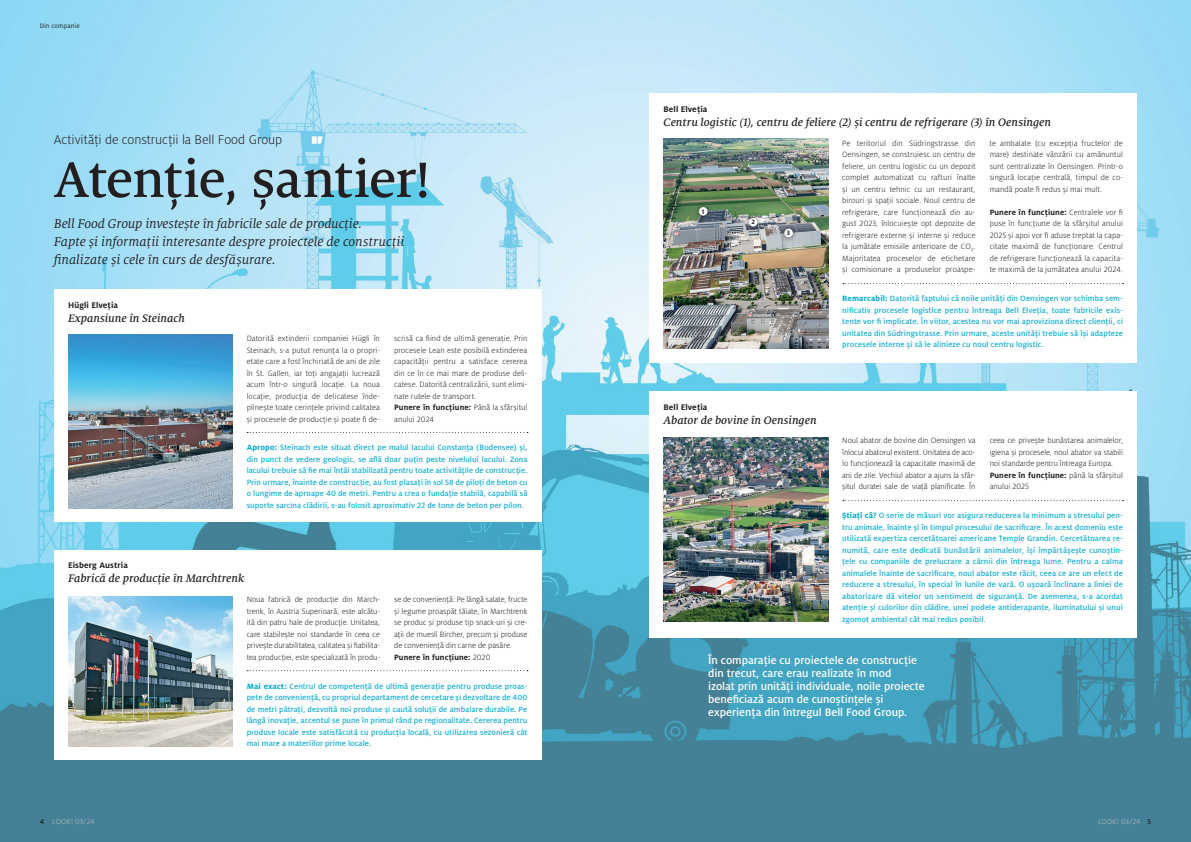
<style>
.page{position:relative;width:1191px;height:842px;background:#fff}
.page>*{position:absolute;margin:0;border:0;box-sizing:border-box;transform-origin:0 0}
.t1{font:500 55px "Milo Serif Pro";letter-spacing:-.025em;color:#231f20}
.t2{font:italic 14px/18px "Milo Serif Pro";letter-spacing:-.005em;color:#231f20}
.t3{font:300 14px "Milo Pro";letter-spacing:-.005em;color:#231f20}
.t4{font:500 12px/13px "Milo Pro";letter-spacing:-.005em;color:#fff}
.t5{font:italic 500 12px "Milo Serif Pro";color:#231f20}
.t6{font:700 9px "Milo Pro";letter-spacing:.01em;color:#231f20}
.t7{font:300 8.5px/11.5px "Milo Pro";color:#231f20;text-align:justify}
.t8{font:500 8.5px/11.5px "Milo Pro";letter-spacing:.005em;color:#14afd7;text-align:justify}
.t9{font:300 8px "Milo Pro";letter-spacing:.01em;color:#bcbdc0}
.t10{font:7px "Milo Pro";letter-spacing:.02em;color:#231f20}
.t11{font:700 7px "Milo Pro";color:#231f20}
.s1{font-weight:700}
.s2{font-weight:800}
.s3{font-weight:500;color:#231f20}
</style>
<div class="page">
<img style="left:0;top:0;width:1191px;height:842px">
<div style="left:54px;top:289px;width:487px;height:233px;background:#fff"></div>
<img style="left:68px;top:334px;width:164px;height:174px">
<svg style="left:247px;top:432px;width:281px;height:1px"></svg>
<div style="left:54px;top:550px;width:487px;height:210px;background:#fff"></div>
<svg style="left:247px;top:670px;width:281px;height:1px"></svg>
<img style="left:68px;top:596px;width:164px;height:150px">
<div style="left:649px;top:94px;width:488px;height:269px;background:#fff"></div>
<svg style="left:842px;top:283px;width:281px;height:1px"></svg>
<img style="left:663px;top:139px;width:165px;height:209px">
<div style="left:649px;top:391px;width:488px;height:247px;background:#fff"></div>
<svg style="left:842px;top:500px;width:281px;height:1px"></svg>
<img style="left:663px;top:437px;width:165px;height:184px">
<div style="left:693px;top:202px;width:20px;height:19px;background:#231f20;opacity:.75"></div>
<div style="left:699px;top:207px;width:8px;height:9px;background:#fff;border-radius:50%"></div>
<div style="left:779px;top:223px;width:19px;height:20px;background:#231f20;opacity:.75"></div>
<div style="left:784px;top:229px;width:9px;height:8px;background:#fff;border-radius:50%"></div>
<div style="left:743px;top:213px;width:19px;height:19px;background:#231f20;opacity:.75"></div>
<div style="left:749px;top:218px;width:8px;height:9px;background:#fff;border-radius:50%"></div>
<p class="t10" style="left:40px;top:22px;width:42px">Din companie</p>
<h2 class="t3" style="left:54px;top:132px;width:230px">Activități de construcții la Bell Food Group</h2>
<h1 class="t1" style="left:54px;top:148px;width:378px">Atenție, șantier!</h1>
<h2 class="t2" style="left:54px;top:215px;width:352px">Bell Food Group investește în fabricile sale de producție.<br>Fapte și informații interesante despre proiectele de construcții finalizate și cele în curs de desfășurare.</h2>
<p class="t6" style="left:68px;top:300px;width:52px">Hügli Elveția</p>
<h3 class="t5" style="left:68px;top:311px;width:118px">Expansiune în Steinach</h3>
<p class="t7" style="left:247px;top:333px;width:135px">Datorită extinderii companiei Hügli în Steinach, s-a putut renunța la o propri&shy;etate care a fost închiriată de ani de zile în St. Gallen, iar toți angajații lucrează acum într-o singură locație. La noua locație, producția de delicatese înde&shy;plinește toate cerințele privind calitatea și procesele de producție și poate fi de-</p>
<p class="t7" style="left:394px;top:333px;width:135px;text-align:left">scrisă ca fiind de ultimă generație. Prin procesele Lean este posibilă extinderea capacității pentru a satisface cererea din ce în ce mai mare de produse deli&shy;catese. Datorită centralizării, sunt elimi&shy;nate rutele de transport.<br><span class="s1">Punere în funcțiune:</span> Până la sfârșitul anului 2024</p>
<p class="t8" style="left:247px;top:442px;width:282px"><span class="s2">Apropo:</span> Steinach este situat direct pe malul lacului Constanța (Bodensee) și, din punct de vedere geologic, se află doar puțin peste nivelului lacului. Zona lacului trebuie să fie mai întâi stabilizată pentru toate activitățile de construcție.<br>Prin urmare, înainte de construcție, au fost plasați în sol 58 de piloți de beton cu o lungime de aproape 40 de metri. Pentru a crea o fundație stabilă, capabilă să suporte sarcina clădirii, s-au folosit aproximativ 22 de tone de beton per pilon.</p>
<p class="t6" style="left:68px;top:560px;width:61px">Eisberg Austria</p>
<h3 class="t5" style="left:68px;top:572px;width:177px">Fabrică de producție în Marchtrenk</h3>
<p class="t7" style="left:247px;top:594px;width:135px">Noua fabrică de producție din March&shy;trenk, în Austria Superioară, este alcătu&shy;ită din patru hale de producție. Unitatea, care stabilește noi standarde în ceea ce privește durabilitatea, calitatea și fiabilita&shy;tea producției, este specializată în produ-</p>
<p class="t7" style="left:394px;top:594px;width:135px;text-align:left">se de conveniență: Pe lângă salate, fructe și legume proaspăt tăiate, în Marchtrenk se produc și produse tip snack-uri și cre&shy;ații de muesli Bircher, precum și produse de conveniență din carne de pasăre.<br><span class="s1">Punere în funcțiune:</span> 2020</p>
<p class="t8" style="left:247px;top:680px;width:282px"><span class="s2">Mai exact:</span> Centrul de competență de ultimă generație pentru produse proas&shy;pete de conveniență, cu propriul departament de cercetare și dezvoltare de 400 de metri pătrați, dezvoltă noi produse și caută soluții de ambalare durabile. Pe lângă inovație, accentul se pune în primul rând pe regionalitate. Cererea pentru produse locale este satisfăcută cu producția locală, cu utilizarea sezonieră cât mai mare a materiilor prime locale.</p>
<p class="t6" style="left:663px;top:104px;width:45px">Bell Elveția</p>
<h3 class="t5" style="left:663px;top:115px;width:389px">Centru logistic (1), centru de feliere (2) și centru de refrigerare (3) în Oensingen</h3>
<p class="t7" style="left:842px;top:137px;width:135px">Pe teritoriul din Südringstrasse din Oensingen, se construiesc un centru de feliere, un centru logistic cu un depozit complet automatizat cu rafturi înalte și un centru tehnic cu un restaurant, birouri și spații sociale. Noul centru de refrigerare, care funcționează din au&shy;gust 2023, înlocuiește opt depozite de refrigerare externe și interne și reduce la jumătate emisiile anterioare de CO<sub>2</sub>.<br>Majoritatea proceselor de etichetare și comisionare a produselor proaspe-</p>
<p class="t7" style="left:989px;top:137px;width:135px">te ambalate (cu excepția fructelor de mare) destinate vânzării cu amănuntul sunt centralizate în Oensingen. Printr-o singură locație centrală, timpul de co&shy;mandă poate fi redus și mai mult.</p>
<p class="t7" style="left:989px;top:206px;width:135px"><span class="s1">Punere în funcțiune:</span> Centralele vor fi puse în funcțiune de la sfârșitul anului 2025 și apoi vor fi aduse treptat la capa&shy;citate maximă de funcționare. Centrul de refrigerare funcționează la capacita&shy;te maximă de la jumătatea anului 2024.</p>
<p class="t8" style="left:842px;top:293px;width:282px"><span class="s2">Remarcabil:</span> Datorită faptului că noile unități din Oensingen vor schimba sem&shy;nificativ procesele logistice pentru întreaga Bell Elveția, toate fabricile exis&shy;tente vor fi implicate. În viitor, acestea nu vor mai aproviziona direct clienții, ci unitatea din Südringstrasse. Prin urmare, aceste unități trebuie să își adapteze procesele interne și să le alinieze cu noul centru logistic.</p>
<p class="t11" style="left:702px;top:207px;width:4px">1</p>
<p class="t11" style="left:751px;top:218px;width:5px">2</p>
<p class="t11" style="left:787px;top:229px;width:5px">3</p>
<p class="t6" style="left:663px;top:402px;width:45px">Bell Elveția</p>
<h3 class="t5" style="left:663px;top:413px;width:155px">Abator de bovine în Oensingen</h3>
<p class="t7" style="left:842px;top:435px;width:135px">Noul abator de bovine din Oensingen va înlocui abatorul existent. Unitatea de aco&shy;lo funcționează la capacitate maximă de ani de zile. Vechiul abator a ajuns la sfâr&shy;șitul duratei sale de viață planificate. În</p>
<p class="t7" style="left:989px;top:435px;width:135px;text-align:left">ceea ce privește bunăstarea animalelor, igiena și procesele, noul abator va stabili noi standarde pentru întreaga Europa.<br><span class="s1">Punere în funcțiune:</span> până la sfârșitul anului 2025</p>
<p class="t8" style="left:842px;top:510px;width:282px"><span class="s2">Știați că?</span> O serie de măsuri vor asigura reducerea la minimum a stresului pen&shy;tru animale, înainte și în timpul procesului de sacrificare. În acest domeniu este utilizată expertiza cercetătoarei americane Temple Grandin. Cercetătoarea re&shy;numită, care este dedicată bunăstării animalelor, își împărtășește cunoștin&shy;țele cu companiile de prelucrare a cărnii din întreaga lume. Pentru a calma animalele înainte de sacrificare, noul abator este răcit, ceea ce are un efect de reducere a stresului, în special în lunile de vară. O ușoară înclinare a liniei de abatorizare dă vitelor un sentiment de siguranță. De asemenea, s-a acordat atenție și culorilor din clădire, unei podele antiderapante, iluminatului și unui zgomot ambiental cât mai redus posibil.</p>
<h3 class="t4" style="left:708px;top:654px;width:218px">În comparație cu proiectele de construcție din trecut, care erau realizate în mod<br>izolat prin unități individuale, noile proiecte beneficiază acum de cunoștințele și experiența din întregul Bell Food Group.</h3>
<p class="t9" style="left:40px;top:817px;width:56px"><span class="s3">4</span> LOOK! 03/24</p>
<p class="t9" style="left:1098px;top:817px;width:55px">LOOK! 03/24 <span class="s3">5</span></p>
</div>
